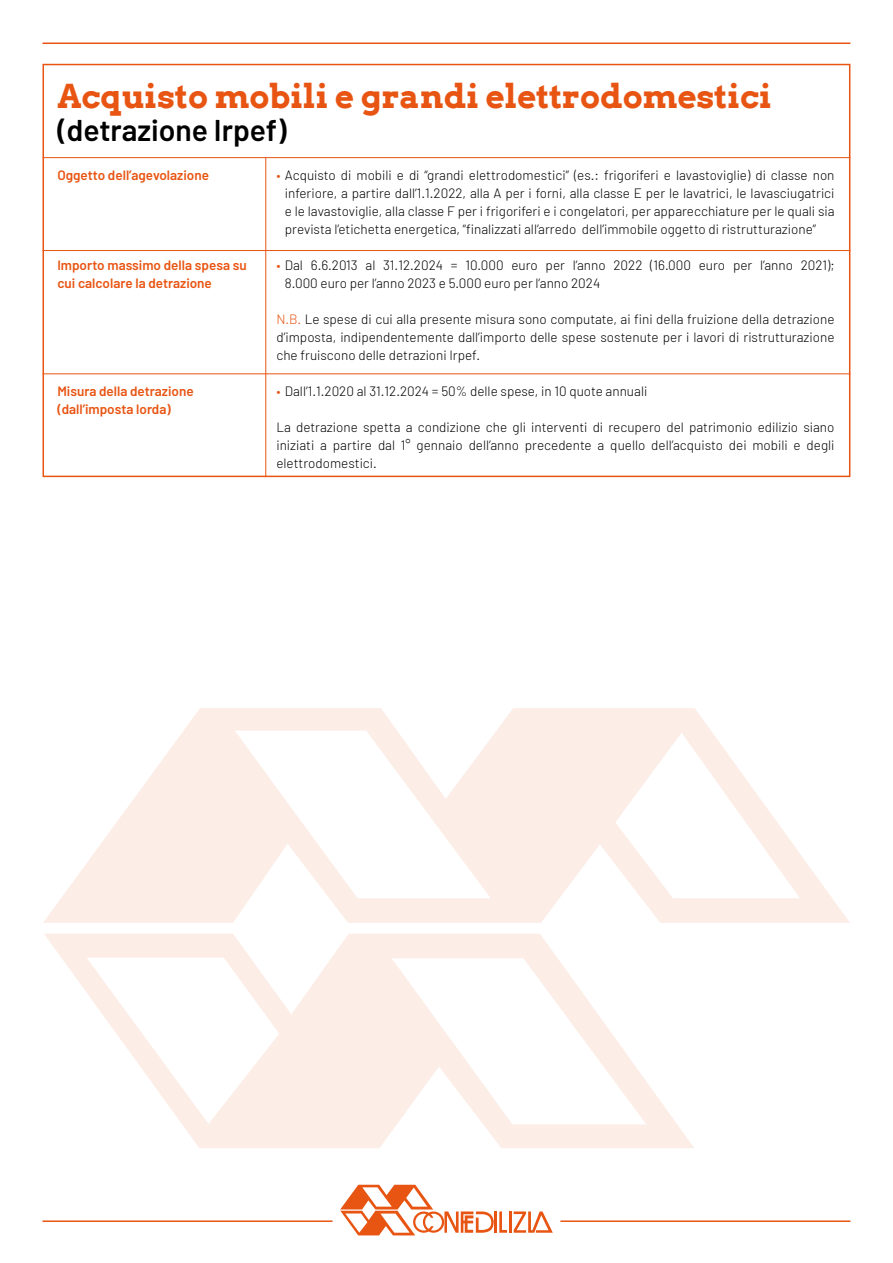
<style>
.page{position:relative;width:893px;height:1263px;background:#fff}
.page>*{position:absolute;margin:0;border:0;box-sizing:border-box;transform-origin:0 0}
.t1{font:700 33px "Arvo";color:#e85412}
.t2{font:600 30px "Barlow";color:#000}
.t3{font:300 13.5px/18px "Barlow";color:#000;text-align:justify}
.t4{font:600 13.5px/18px "Barlow";color:#e85412}
.s1{color:#e85412}
</style>
<div class="page">
<hr style="left:509px;top:1211px;width:2px;height:22px;background:#e85412">
<svg style="left:514px;top:1211px;width:39px;height:22px"></svg>
<svg style="left:340px;top:1185px;width:167px;height:50px"></svg>
<hr style="left:43px;top:1220px;width:290px;height:2px;background:#e85412">
<hr style="left:560px;top:1220px;width:290px;height:2px;background:#e85412">
<hr style="left:43px;top:43px;width:807px;height:1px;background:#e85412">
<div style="left:43px;top:64px;width:807px;height:413px;border:2px solid #e85412"></div>
<hr style="left:43px;top:157px;width:807px;height:1px;background:#e85412">
<hr style="left:265px;top:158px;width:1px;height:319px;background:#e85412">
<hr style="left:43px;top:250px;width:807px;height:1px;background:#e85412">
<hr style="left:43px;top:373px;width:807px;height:1px;background:#e85412">
<svg style="left:43px;top:708px;width:807px;height:215px;fill:#fceee8"></svg>
<svg style="left:44px;top:934px;width:650px;height:214px"></svg>
<h1 class="t1" style="left:57px;top:76px;width:716px">Acquisto mobili e grandi elettrodomestici</h1>
<h2 class="t2" style="left:57px;top:112px;width:231px">(detrazione Irpef)</h2>
<p class="t3" style="left:285px;top:166px;width:551px;text-indent:-9px"><span class="s1">•</span> Acquisto di mobili e di “grandi elettrodomestici” (es.: frigoriferi e lavastoviglie) di classe non inferiore, a partire dall’1.1.2022, alla A per i forni, alla classe E per le lavatrici, le lavasciugatrici e le lavastoviglie, alla classe F per i frigoriferi e i congelatori, per apparecchiature per le quali sia prevista l’etichetta energetica, “finalizzati all’arredo dell’immobile oggetto di ristrutturazione”</p>
<p class="t3" style="left:285px;top:256px;width:551px;text-indent:-9px"><span class="s1">•</span> Dal 6.6.2013 al 31.12.2024 = 10.000 euro per l’anno 2022 (16.000 euro per l’anno 2021);<br>8.000 euro per l’anno 2023 e 5.000 euro per l’anno 2024</p>
<p class="t3" style="left:276px;top:310px;width:560px"><span class="s1">N.B.</span> Le spese di cui alla presente misura sono computate, ai fini della fruizione della detrazione d’imposta, indipendentemente dall’importo delle spese sostenute per i lavori di ristrutturazione che fruiscono delle detrazioni Irpef.</p>
<p class="t3" style="left:276px;top:382px;width:372px"><span class="s1">•</span> Dall’1.1.2020 al 31.12.2024 = 50% delle spese, in 10 quote annuali</p>
<p class="t3" style="left:276px;top:418px;width:560px">La detrazione spetta a condizione che gli interventi di recupero del patrimonio edilizio siano iniziati a partire dal 1° gennaio dell’anno precedente a quello dell’acquisto dei mobili e degli elettrodomestici.</p>
<p class="t4" style="left:57px;top:166px;width:153px">Oggetto dell’agevolazione</p>
<p class="t4" style="left:57px;top:256px;width:191px">Importo massimo della spesa su cui calcolare la detrazione</p>
<p class="t4" style="left:57px;top:382px;width:138px">Misura della detrazione (dall’imposta lorda)</p>
</div>
